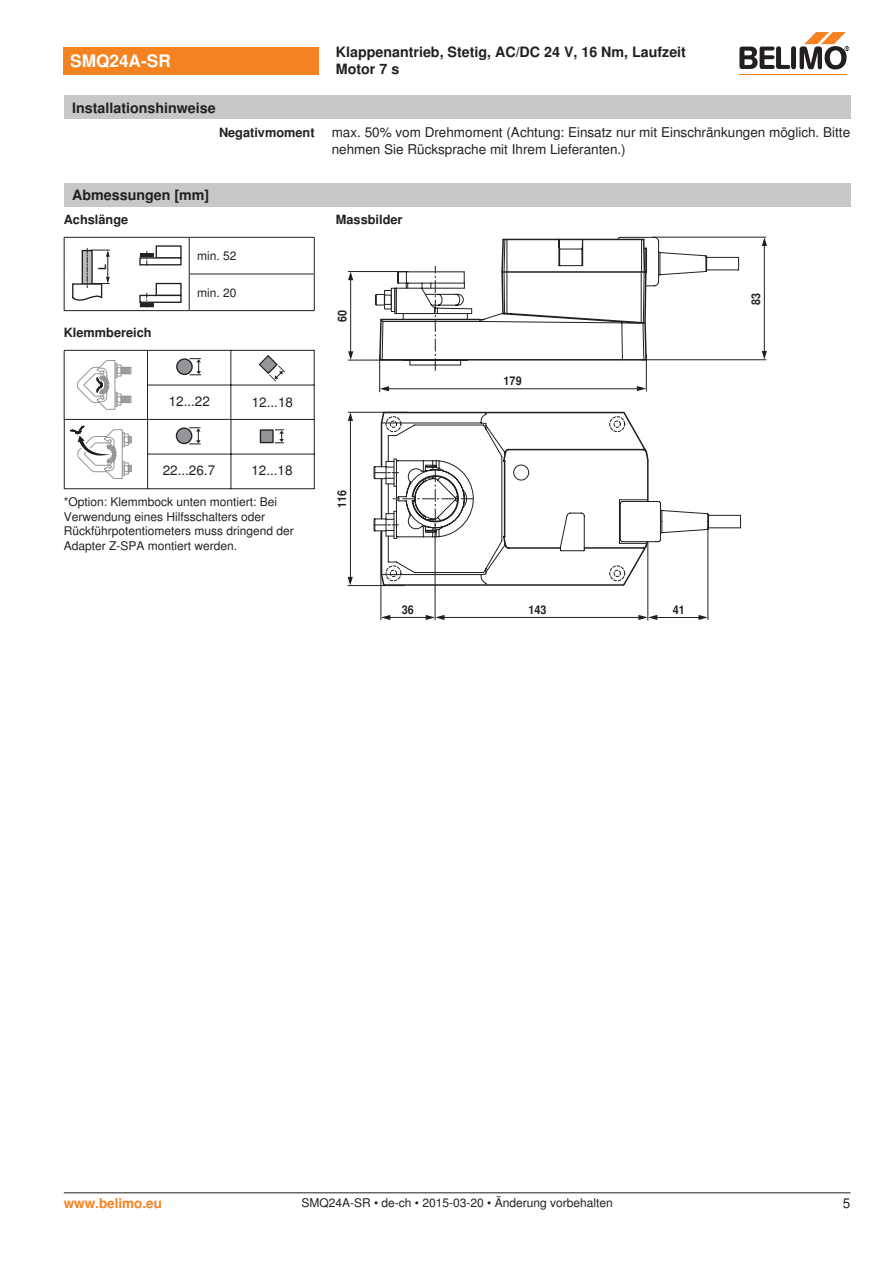
<style>
.page{position:relative;width:893px;height:1263px;background:#fff}
.page>*{position:absolute;margin:0;border:0;box-sizing:border-box;transform-origin:0 0}
.t1{font:700 17.25px "Nimbus Sans BEL";color:#fff}
.t2{font:700 14.25px/17.1px "Nimbus Sans BEL";color:#231f20}
.t3{font:13.5px/16.2px "Nimbus Sans BEL";color:#231f20}
.t4{font:13.5px "Nimbus Sans BEL";color:#231f20}
.t5{font:700 13.5px "Nimbus Sans BEL";color:#f58220}
.t6{font:700 12.75px "Nimbus Sans BEL";color:#231f20}
.t7{font:12px/14.4px "Nimbus Sans BEL";color:#231f20}
.t8{font:700 12px "Nimbus Sans BEL";color:#231f20;scale:.9 1}
.t9{font:700 10.65px "Nimbus Sans BEL";color:#231f20;scale:.9 1}
</style>
<div class="page">
<div style="left:64px;top:183px;width:786px;height:24px;background:#c7c8ca"></div>
<hr style="left:64px;top:238px;width:1px;height:36px;background:#231f20">
<hr style="left:64px;top:274px;width:1px;height:36px;background:#231f20">
<hr style="left:314px;top:238px;width:1px;height:36px;background:#231f20">
<hr style="left:189px;top:274px;width:1px;height:36px;background:#231f20">
<hr style="left:314px;top:274px;width:1px;height:36px;background:#231f20">
<hr style="left:64px;top:237px;width:125px;height:1px;background:#231f20">
<hr style="left:189px;top:237px;width:126px;height:1px;background:#231f20">
<hr style="left:189px;top:274px;width:126px;height:1px;background:#231f20">
<hr style="left:64px;top:310px;width:125px;height:1px;background:#231f20">
<hr style="left:189px;top:310px;width:126px;height:1px;background:#231f20">
<hr style="left:189px;top:238px;width:1px;height:36px;background:#231f20">
<svg style="left:72px;top:248px;width:38px;height:53px"></svg>
<div style="left:139px;top:257px;width:43px;height:8px;background:#fff;border:1px solid #231f20"></div>
<hr style="left:140px;top:253px;width:14px;height:4px;background:#231f20">
<div style="left:156px;top:283px;width:26px;height:13px;background:#fff;border:1px solid #231f20"></div>
<div style="left:139px;top:295px;width:43px;height:8px;background:#fff;border:1px solid #231f20"></div>
<hr style="left:140px;top:303px;width:14px;height:4px;background:#231f20">
<svg style="left:146px;top:292px;width:1px;height:16px"></svg>
<hr style="left:64px;top:420px;width:1px;height:69px;background:#231f20">
<hr style="left:147px;top:420px;width:1px;height:69px;background:#231f20">
<hr style="left:231px;top:420px;width:1px;height:69px;background:#231f20">
<hr style="left:314px;top:419px;width:1px;height:70px;background:#231f20">
<hr style="left:64px;top:419px;width:250px;height:1px;background:#231f20">
<hr style="left:148px;top:454px;width:166px;height:1px;background:#231f20">
<hr style="left:64px;top:488px;width:250px;height:1px;background:#231f20">
<div style="left:176px;top:428px;width:16px;height:15px;background:#939598;border-radius:50%"></div>
<div style="left:176px;top:427px;width:16px;height:17px;border:1px solid #231f20;border-radius:50%"></div>
<svg style="left:189px;top:427px;width:12px;height:18px"></svg>
<svg style="left:275px;top:429px;width:9px;height:14px"></svg>
<div style="left:260px;top:430px;width:13px;height:13px;background:#939598"></div>
<div style="left:260px;top:429px;width:14px;height:14px;border:1px solid #231f20"></div>
<hr style="left:64px;top:351px;width:1px;height:69px;background:#231f20">
<hr style="left:147px;top:351px;width:1px;height:69px;background:#231f20">
<hr style="left:230px;top:351px;width:1px;height:69px;background:#231f20">
<hr style="left:314px;top:350px;width:1px;height:70px;background:#231f20">
<hr style="left:64px;top:350px;width:250px;height:1px;background:#231f20">
<hr style="left:148px;top:385px;width:166px;height:1px;background:#231f20">
<div style="left:177px;top:359px;width:15px;height:15px;background:#939598;border-radius:50%"></div>
<div style="left:176px;top:358px;width:17px;height:17px;border:1px solid #231f20;border-radius:50%"></div>
<svg style="left:189px;top:358px;width:12px;height:17px"></svg>
<svg style="left:76px;top:360px;width:56px;height:50px"></svg>
<svg style="left:69px;top:425px;width:63px;height:54px"></svg>
<svg style="left:258px;top:355px;width:27px;height:27px"></svg>
<hr style="left:348px;top:412px;width:60px;height:1px;background:#231f20">
<hr style="left:348px;top:585px;width:57px;height:1px;background:#231f20">
<hr style="left:350px;top:418px;width:1px;height:163px;background:#231f20">
<svg style="left:348px;top:577px;width:5px;height:8px"></svg>
<svg style="left:348px;top:412px;width:5px;height:9px"></svg>
<hr style="left:435px;top:524px;width:1px;height:96px;background:#231f20">
<hr style="left:381px;top:532px;width:1px;height:88px;background:#231f20">
<hr style="left:648px;top:542px;width:1px;height:79px;background:#231f20">
<hr style="left:440px;top:617px;width:203px;height:1px;background:#231f20">
<hr style="left:388px;top:617px;width:41px;height:1px;background:#231f20">
<svg style="left:381px;top:615px;width:9px;height:5px"></svg>
<svg style="left:426px;top:615px;width:18px;height:5px"></svg>
<hr style="left:655px;top:617px;width:47px;height:1px;background:#231f20">
<svg style="left:698px;top:615px;width:10px;height:5px"></svg>
<svg style="left:638px;top:615px;width:19px;height:5px"></svg>
<hr style="left:708px;top:525px;width:1px;height:95px;background:#231f20">
<svg style="left:373px;top:411px;width:368px;height:174px"></svg>
<hr style="left:646px;top:355px;width:1px;height:36px;background:#231f20">
<hr style="left:383px;top:388px;width:259px;height:1px;background:#231f20">
<hr style="left:379px;top:355px;width:1px;height:37px;background:#231f20">
<hr style="left:641px;top:359px;width:125px;height:1px;background:#231f20">
<hr style="left:652px;top:237px;width:114px;height:1px;background:#231f20">
<hr style="left:764px;top:242px;width:1px;height:113px;background:#231f20">
<hr style="left:348px;top:271px;width:61px;height:1px;background:#231f20">
<hr style="left:348px;top:360px;width:57px;height:1px;background:#231f20">
<hr style="left:350px;top:277px;width:1px;height:78px;background:#231f20">
<svg style="left:348px;top:351px;width:5px;height:9px"></svg>
<svg style="left:348px;top:272px;width:5px;height:8px"></svg>
<svg style="left:637px;top:386px;width:9px;height:5px"></svg>
<svg style="left:380px;top:386px;width:9px;height:5px"></svg>
<svg style="left:762px;top:351px;width:5px;height:9px"></svg>
<svg style="left:762px;top:237px;width:5px;height:9px"></svg>
<svg style="left:374px;top:237px;width:365px;height:134px"></svg>
<div style="left:64px;top:47px;width:255px;height:27px;background:#f58220"></div>
<hr style="left:739px;top:74px;width:107px;height:1px;background:#f58220">
<svg style="left:739px;top:32px;width:110px;height:38px"></svg>
<div style="left:64px;top:96px;width:786px;height:23px;background:#c7c8ca"></div>
<hr style="left:64px;top:1192px;width:786px;height:1px;background:#231f20">
<h1 class="t1" style="left:70px;top:51px;width:102px">SMQ24A-SR</h1>
<p class="t2" style="left:336px;top:44px;width:351px">Klappenantrieb, Stetig, AC/DC 24 V, 16 Nm, Laufzeit<br>Motor 7 s</p>
<p class="t2" style="left:72px;top:100px;width:145px">Installationshinweise</p>
<p class="t6" style="left:219px;top:125px;width:97px">Negativmoment</p>
<p class="t3" style="left:332px;top:125px;width:520px">max. 50% vom Drehmoment (Achtung: Einsatz nur mit Einschränkungen möglich. Bitte nehmen Sie Rücksprache mit Ihrem Lieferanten.)</p>
<p class="t2" style="left:72px;top:187px;width:138px">Abmessungen [mm]</p>
<p class="t6" style="left:64px;top:212px;width:66px">Achslänge</p>
<p class="t9" style="left:96px;top:270px;width:8px;rotate:-90deg">L</p>
<p class="t7" style="left:197px;top:249px;width:41px">min. 52</p>
<p class="t7" style="left:197px;top:286px;width:41px">min. 20</p>
<p class="t6" style="left:64px;top:325px;width:89px">Klemmbereich</p>
<p class="t4" style="left:169px;top:393px;width:43px">12...22</p>
<p class="t4" style="left:252px;top:394px;width:43px">12...18</p>
<p class="t4" style="left:163px;top:462px;width:54px">22...26.7</p>
<p class="t4" style="left:251px;top:462px;width:43px">12...18</p>
<p class="t7" style="left:64px;top:495px;width:232px">*Option: Klemmbock unten montiert: Bei Verwendung eines Hilfsschalters oder Rückführpotentiometers muss dringend der Adapter Z-SPA montiert werden.</p>
<p class="t6" style="left:336px;top:212px;width:68px">Massbilder</p>
<p class="t8" style="left:335px;top:322px;width:15px;rotate:-90deg">60</p>
<p class="t8" style="left:335px;top:508px;width:22px;rotate:-90deg">116</p>
<p class="t8" style="left:504px;top:374px;width:22px">179</p>
<p class="t8" style="left:402px;top:603px;width:15px">36</p>
<p class="t8" style="left:529px;top:603px;width:22px">143</p>
<p class="t8" style="left:673px;top:603px;width:15px">41</p>
<p class="t8" style="left:749px;top:305px;width:15px;rotate:-90deg">83</p>
<p class="t5" style="left:64px;top:1195px;width:100px">www.belimo.eu</p>
<p class="t7" style="left:301px;top:1196px;width:313px">SMQ24A-SR • de-ch • 2015-03-20 • Änderung vorbehalten</p>
<p class="t3" style="left:843px;top:1196px;width:9px">5</p>
</div>
